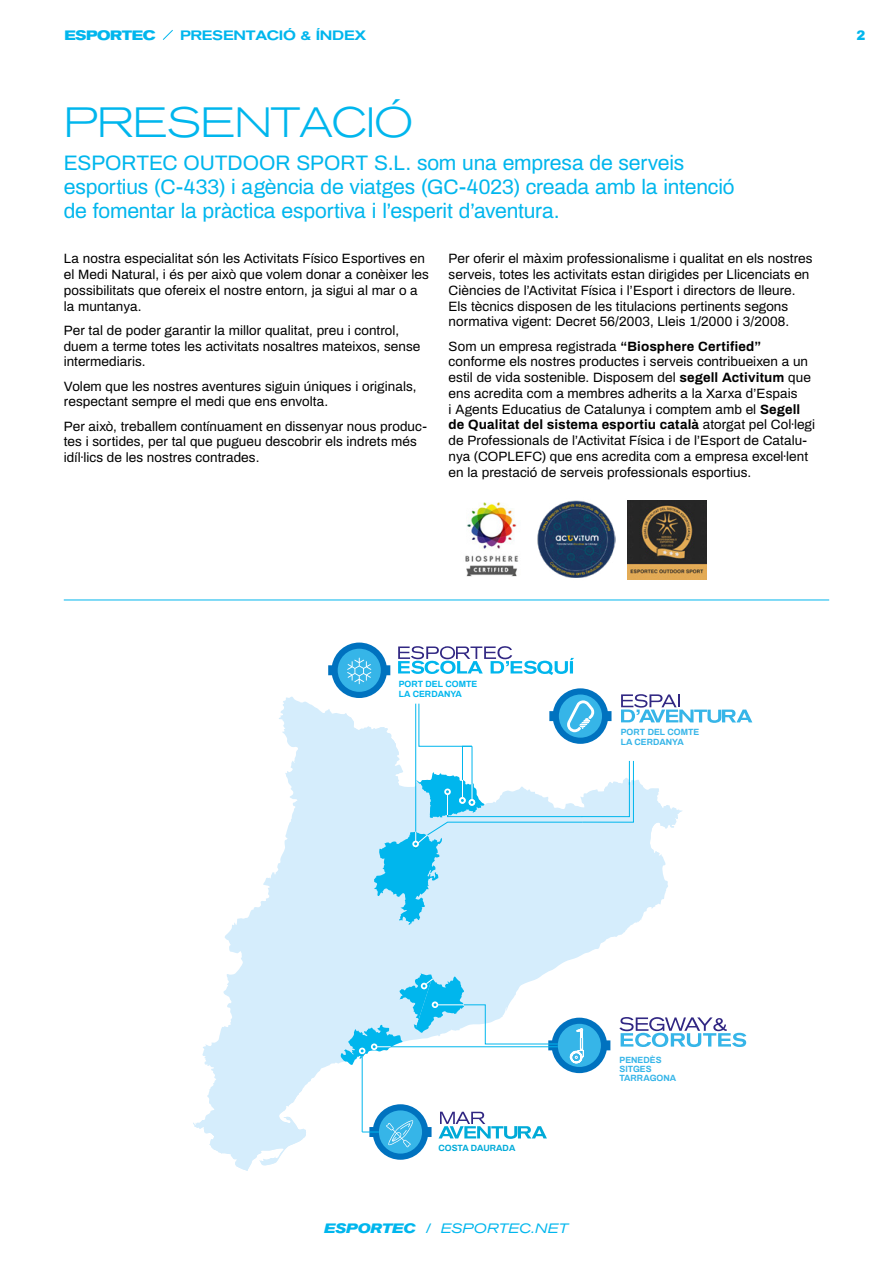
<style>
.page{position:relative;width:893px;height:1263px;background:#fff}
.page>*{position:absolute;margin:0;border:0;box-sizing:border-box;transform-origin:0 0}
.t1{font:300 expanded 42px "Akzidenz Grotesk BQ";letter-spacing:-.02em;color:#00b6ed}
.t2{font:21px/24px "Archivo";letter-spacing:-.005em;color:#00b6ed}
.t3{font:13.5px/15.8px "Archivo";letter-spacing:.005em;color:#000}
.t4{font:italic expanded 13.5px "Akzidenz Grotesk BQ";letter-spacing:.015em;color:#00b6ed}
.t5{font:500 expanded 13.5px "Akzidenz Grotesk BQ";letter-spacing:-.02em;color:#00b6ed}
.t6{font:700 expanded 13.5px "Akzidenz Grotesk BQ";letter-spacing:-.02em;color:#00b6ed}
.t7{font:900 13.5px "Archivo";color:#00b6ed}
.t8{font:700 8.85px/9.3px "Archivo";color:#36b5e8}
.t9{font:700 8.85px/9.9px "Archivo";color:#00b6ed}
.t10{font:700 8.85px "Archivo";color:#00aad8}
.s1{font-weight:700}
.s2{font-style:normal}
</style>
<div class="page">
<svg style="left:163px;top:30px;width:10px;height:10px"></svg>
<svg style="left:193px;top:696px;width:438px;height:475px"></svg>
<hr style="left:362px;top:1054px;width:1px;height:78px;background:#00b6ed">
<svg style="left:439px;top:1112px;width:108px;height:27px"></svg>
<svg style="left:619px;top:1017px;width:127px;height:30px"></svg>
<svg style="left:362px;top:1104px;width:70px;height:56px"></svg>
<svg style="left:340px;top:973px;width:270px;height:100px"></svg>
<svg style="left:323px;top:642px;width:429px;height:283px"></svg>
<img style="left:628px;top:501px;width:78px;height:78px">
<img style="left:537px;top:500px;width:78px;height:78px">
<img style="left:465px;top:502px;width:54px;height:74px">
<hr style="left:64px;top:600px;width:765px;height:1px;background:#00b6ed">
<p class="t6" style="left:64px;top:27px;width:93px">ESPORTEC</p>
<p class="t5" style="left:180px;top:27px;width:188px">PRESENTACIÓ &amp; ÍNDEX</p>
<h1 class="t1" style="left:64px;top:98px;width:351px">PRESENTACIÓ</h1>
<h2 class="t2" style="left:64px;top:150px;width:672px">ESPORTEC OUTDOOR SPORT S.L. som una empresa de serveis esportius (C-433) i agència de viatges (GC-4023) creada amb la intenció de fomentar la pràctica esportiva i l’esperit d’aventura.</h2>
<p class="t3" style="left:64px;top:250px;width:367px">La nostra especialitat són les Activitats Físico Esportives en el Medi Natural, i és per això que volem donar a conèixer les possibilitats que ofereix el nostre entorn, ja sigui al mar o a la muntanya.</p>
<p class="t3" style="left:64px;top:321px;width:358px">Per tal de poder garantir la millor qualitat, preu i control, duem a terme totes les activitats nosaltres mateixos, sense intermediaris.</p>
<p class="t3" style="left:64px;top:377px;width:354px">Volem que les nostres aventures siguin úniques i originals, respectant sempre el medi que ens envolta.</p>
<p class="t3" style="left:64px;top:417px;width:365px">Per això, treballem contínuament en dissenyar nous produc&shy;tes i sortides, per tal que pugueu descobrir els indrets més idíl·lics de les nostres contrades.</p>
<p class="t3" style="left:449px;top:250px;width:366px">Per oferir el màxim professionalisme i qualitat en els nostres serveis, totes les activitats estan dirigides per Llicenciats en Ciències de l’Activitat Física i l’Esport i directors de lleure.<br>Els tècnics disposen de les titulacions pertinents segons normativa vigent: Decret 56/2003, Lleis 1/2000 i 3/2008.</p>
<p class="t3" style="left:449px;top:337px;width:368px">Som un empresa registrada <span class="s1">“Biosphere Certified” </span>conforme els nostres productes i serveis contribueixen a un estil de vida sostenible. Disposem del <span class="s1">segell Activitum</span> que ens acredita com a membres adherits a la Xarxa d’Espais<br>i Agents Educatius de Catalunya i comptem amb el <span class="s1">Segell de Qualitat del sistema esportiu català</span> atorgat pel Col·legi de Professionals de l’Activitat Física i de l’Esport de Catalu&shy;nya (COPLEFC) que ens acredita com a empresa excel·lent en la prestació de serveis professionals esportius.</p>
<p class="t7" style="left:857px;top:27px;width:11px">2</p>
<p class="t9" style="left:399px;top:678px;width:80px">PORT DEL COMTE<br>LA CERDANYA</p>
<p class="t8" style="left:621px;top:727px;width:80px">PORT DEL COMTE<br>LA CERDANYA</p>
<p class="t10" style="left:439px;top:1142px;width:78px">COSTA DAURADA</p>
<p class="t4" style="left:324px;top:1220px;width:246px"><span class="s1">ESPORTEC</span> <span class="s2">/</span> ESPORTEC.NET</p>
<p class="t8" style="left:619px;top:1055px;width:58px">PENEDÈS<br>SITGES<br>TARRAGONA</p>
</div>
